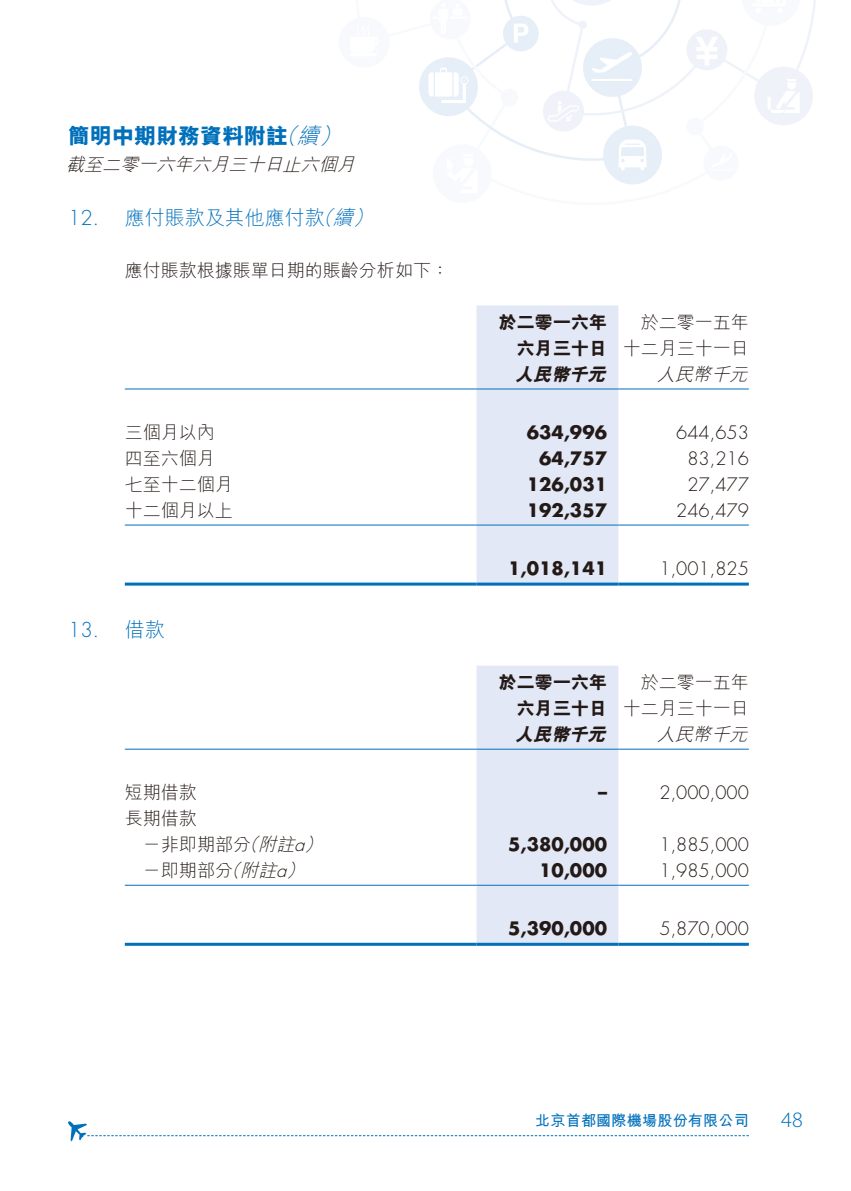
<style>
.page{position:relative;width:851px;height:1191px;background:#fff}
.page>*{position:absolute;margin:0;border:0;box-sizing:border-box;transform-origin:0 0}
.t1{font:800 22px "M Hei HK";color:#0070bb}
.t2{font:300 22px "Myriad Pro";color:#0070bb}
.t3{font:italic 300 22px "M Hei HK";color:#0070bb}
.t4{font:300 20px "M Hei HK";color:#0070bb}
.t5{font:300 20px "Futura Std";color:#0070bb}
.t6{font:italic 300 20px "M Hei HK";color:#0070bb}
.t7{font:300 18px/26px "M Hei HK";color:#231916;text-align:right}
.t8{font:300 18px "Futura Std";color:#231916}
.t9{font:700 18px "Futura Std";color:#231916}
.t10{font:italic 300 18px "M Hei HK";color:#231916}
.t11{font:800 18px/26px "M Hei HK";color:#231916;text-align:right}
.t12{font:italic 800 18px "M Hei HK";color:#231916}
.t13{font:700 15px "M Hei HK";letter-spacing:.015em;color:#0070bb}
.s1{font-weight:300;font-style:italic}
.s2{font-style:italic}
.s3{font-family:"Futura Std";font-style:italic}
</style>
<div class="page">
<svg style="left:419px;top:0;width:397px;height:185px"></svg>
<svg style="left:68px;top:1121px;width:680px;height:20px"></svg>
<div style="left:476px;top:305px;width:142px;height:277px;background:#e2e8f6"></div>
<hr style="left:125px;top:388px;width:351px;height:1px;background:#0070bb">
<hr style="left:476px;top:388px;width:142px;height:1px;background:#0070bb">
<hr style="left:618px;top:388px;width:130px;height:1px;background:#0070bb">
<hr style="left:125px;top:524px;width:351px;height:1px;background:#0070bb">
<hr style="left:476px;top:524px;width:142px;height:1px;background:#0070bb">
<hr style="left:618px;top:524px;width:130px;height:1px;background:#0070bb">
<hr style="left:125px;top:582px;width:351px;height:3px;background:#0070bb">
<hr style="left:476px;top:582px;width:142px;height:3px;background:#0070bb">
<hr style="left:618px;top:582px;width:130px;height:3px;background:#0070bb">
<div style="left:476px;top:665px;width:142px;height:277px;background:#e2e8f6"></div>
<hr style="left:125px;top:748px;width:351px;height:1px;background:#0070bb">
<hr style="left:476px;top:748px;width:142px;height:1px;background:#0070bb">
<hr style="left:618px;top:748px;width:130px;height:1px;background:#0070bb">
<hr style="left:125px;top:884px;width:351px;height:1px;background:#0070bb">
<hr style="left:476px;top:884px;width:142px;height:1px;background:#0070bb">
<hr style="left:618px;top:884px;width:130px;height:1px;background:#0070bb">
<hr style="left:125px;top:942px;width:351px;height:3px;background:#0070bb">
<hr style="left:476px;top:942px;width:142px;height:3px;background:#0070bb">
<hr style="left:618px;top:942px;width:130px;height:3px;background:#0070bb">
<p class="t1" style="left:68px;top:125px;width:258px">簡明中期財務資料附註<span class="s1">續</span></p>
<p class="t3" style="left:275px;top:125px;width:29px">（</p>
<p class="t10" style="left:66px;top:155px;width:294px">截至二零一六年六月三十日止六個月</p>
<p class="t3" style="left:319px;top:125px;width:29px">(</p>
<p class="t5" style="left:68px;top:205px;width:32px">12.</p>
<p class="t4" style="left:125px;top:207px;width:235px">應付賬款及其他應付款<span class="s2">續</span></p>
<p class="t6" style="left:313px;top:207px;width:27px">（</p>
<p class="t6" style="left:353px;top:207px;width:27px">(</p>
<p class="t7" style="left:125px;top:257px;width:325px">應付賬款根據賬單日期的賬齡分析如下：</p>
<p class="t7" style="left:125px;top:419px;width:91px">三個月以內</p>
<p class="t7" style="left:125px;top:445px;width:91px">四至六個月</p>
<p class="t7" style="left:125px;top:471px;width:109px">七至十二個月</p>
<p class="t7" style="left:125px;top:497px;width:109px">十二個月以上</p>
<p class="t5" style="left:68px;top:617px;width:32px">13.</p>
<p class="t4" style="left:125px;top:619px;width:41px">借款</p>
<p class="t7" style="left:125px;top:779px;width:74px;text-align:left">短期借款長期借款</p>
<p class="t10" style="left:240px;top:835px;width:24px">（</p>
<p class="t10" style="left:304px;top:835px;width:24px">(</p>
<p class="t7" style="left:143px;top:831px;width:169px">－非即期部分<span class="s2">附註</span><span class="s3">a</span></p>
<p class="t10" style="left:222px;top:861px;width:24px">（</p>
<p class="t10" style="left:286px;top:861px;width:24px">(</p>
<p class="t7" style="left:143px;top:857px;width:151px">－即期部分<span class="s2">附註</span><span class="s3">a</span></p>
<p class="t11" style="left:499px;top:309px;width:109px">於二零一六年六月三十日</p>
<p class="t7" style="left:622px;top:309px;width:127px">於二零一五年十二月三十一日</p>
<p class="t10" style="left:656px;top:365px;width:96px">人民幣千元</p>
<p class="t12" style="left:515px;top:365px;width:96px">人民幣千元</p>
<p class="t9" style="left:526px;top:420px;width:82px">634,996</p>
<p class="t8" style="left:676px;top:422px;width:74px">644,653</p>
<p class="t9" style="left:539px;top:446px;width:69px">64,757</p>
<p class="t8" style="left:687px;top:448px;width:63px">83,216</p>
<p class="t9" style="left:526px;top:472px;width:82px">126,031</p>
<p class="t8" style="left:687px;top:474px;width:63px">27,477</p>
<p class="t9" style="left:526px;top:498px;width:82px">192,357</p>
<p class="t8" style="left:676px;top:500px;width:74px">246,479</p>
<p class="t9" style="left:508px;top:556px;width:100px">1,018,141</p>
<p class="t8" style="left:659px;top:558px;width:91px">1,001,825</p>
<p class="t11" style="left:499px;top:669px;width:109px">於二零一六年六月三十日</p>
<p class="t7" style="left:622px;top:669px;width:127px">於二零一五年十二月三十一日</p>
<p class="t10" style="left:656px;top:725px;width:96px">人民幣千元</p>
<p class="t12" style="left:515px;top:725px;width:96px">人民幣千元</p>
<p class="t9" style="left:598px;top:780px;width:10px">–</p>
<p class="t8" style="left:659px;top:782px;width:91px">2,000,000</p>
<p class="t9" style="left:508px;top:832px;width:100px">5,380,000</p>
<p class="t8" style="left:659px;top:834px;width:91px">1,885,000</p>
<p class="t9" style="left:539px;top:858px;width:69px">10,000</p>
<p class="t8" style="left:659px;top:860px;width:91px">1,985,000</p>
<p class="t9" style="left:508px;top:916px;width:100px">5,390,000</p>
<p class="t8" style="left:659px;top:918px;width:91px">5,870,000</p>
<p class="t13" style="left:535px;top:1109px;width:215px">北京首都國際機場股份有限公司</p>
<p class="t2" style="left:781px;top:1106px;width:23px">48</p>
</div>
